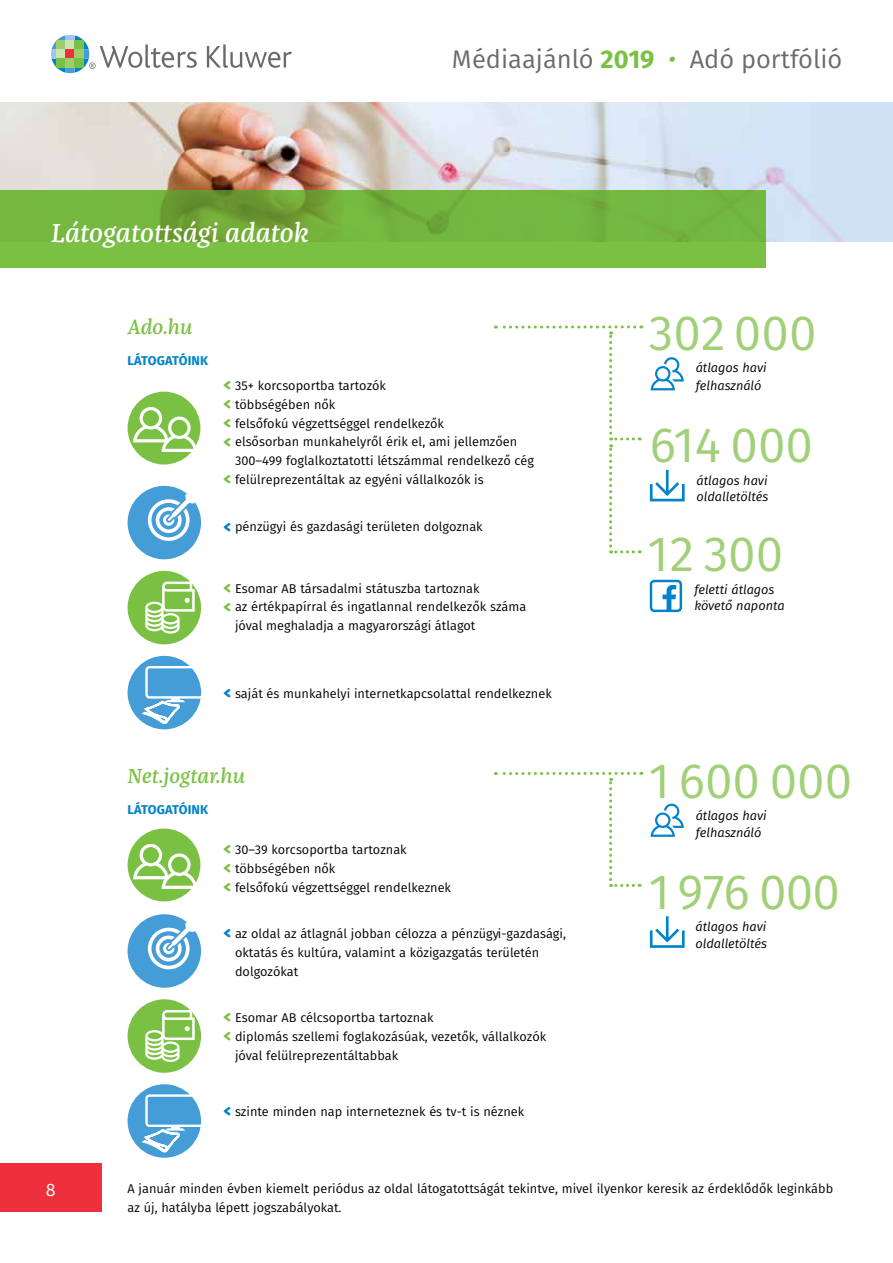
<style>
.page{position:relative;width:893px;height:1263px;background:#fff}
.page>*{position:absolute;margin:0;border:0;box-sizing:border-box;transform-origin:0 0}
.t1{font:49.5px "Fira Sans";color:#a1d078}
.t2{font:italic 500 27px "Franziska Pro";color:#fff}
.t3{font:25.5px "Fira Sans";color:#696a6d}
.t4{font:italic 500 21px "Franziska Pro";color:#7ac143}
.t5{font:18px "Fira Sans";color:#fff}
.t6{font:12.75px/18.8px "Fira Sans";color:#000}
.t7{font:italic 12.75px/16.5px "Fira Sans";color:#000}
.t8{font:700 12.75px "Fira Sans";letter-spacing:.01em;color:#0083ca}
.s1{font-weight:700;color:#7ac143}
.s2{font-style:italic;color:#7ac143}
.s3{font-family:"Mametosca 026";font-size:15px;color:#7ac143}
.s4{font-family:"Mametosca 026";font-size:15px;color:#0083ca}
</style>
<div class="page">
<svg style="left:207px;top:44px;width:85px;height:24px"></svg>
<svg style="left:51px;top:35px;width:146px;height:38px"></svg>
<div style="left:0;top:1163px;width:102px;height:49px;background:#ee303c"></div>
<img style="left:0;top:102px;width:893px;height:139px">
<svg style="left:0;top:190px;width:765px;height:78px;background:#74b63f"></svg>
<svg style="left:662px;top:585px;width:14px;height:24px"></svg>
<div style="left:650px;top:580px;width:32px;height:32px;border:2px solid #0083ca;border-radius:3px"></div>
<svg style="left:650px;top:470px;width:35px;height:31px"></svg>
<svg style="left:495px;top:325px;width:147px;height:228px"></svg>
<svg style="left:651px;top:357px;width:33px;height:33px"></svg>
<svg style="left:650px;top:916px;width:35px;height:32px"></svg>
<svg style="left:495px;top:772px;width:147px;height:115px"></svg>
<svg style="left:651px;top:804px;width:33px;height:33px"></svg>
<div style="left:128px;top:392px;width:72px;height:72px;background:#7ac143;border-radius:50%"></div>
<svg style="left:133px;top:407px;width:64px;height:45px"></svg>
<div style="left:128px;top:828px;width:72px;height:73px;background:#7ac143;border-radius:50%"></div>
<svg style="left:133px;top:844px;width:64px;height:45px"></svg>
<div style="left:128px;top:571px;width:73px;height:73px;background:#7ac143;border-radius:50%"></div>
<svg style="left:145px;top:582px;width:50px;height:52px"></svg>
<div style="left:128px;top:999px;width:73px;height:74px;background:#7ac143;border-radius:50%"></div>
<svg style="left:145px;top:1010px;width:50px;height:52px"></svg>
<div style="left:128px;top:486px;width:73px;height:73px;background:#459dd7;border-radius:50%"></div>
<svg style="left:148px;top:488px;width:52px;height:53px"></svg>
<div style="left:128px;top:914px;width:73px;height:74px;background:#459dd7;border-radius:50%"></div>
<svg style="left:148px;top:917px;width:52px;height:52px"></svg>
<div style="left:128px;top:656px;width:73px;height:73px;background:#459dd7;border-radius:50%"></div>
<div style="left:145px;top:666px;width:59px;height:33px;border:2px solid #fff;border-radius:3px"></div>
<svg style="left:139px;top:698px;width:47px;height:29px"></svg>
<div style="left:128px;top:1084px;width:73px;height:74px;background:#459dd7;border-radius:50%"></div>
<div style="left:145px;top:1094px;width:59px;height:33px;border:2px solid #fff;border-radius:3px"></div>
<svg style="left:139px;top:1126px;width:47px;height:29px"></svg>
<h2 class="t2" style="left:51px;top:216px;width:259px">Látogatottsági adatok</h2>
<h3 class="t3" style="left:452px;top:40px;width:392px">Médiaajánló <span class="s1">2019</span> <span class="s2">•</span> Adó portfólió</h3>
<h3 class="t5" style="left:46px;top:1176px;width:11px">8</h3>
<h3 class="t4" style="left:128px;top:314px;width:66px">Ado.hu</h3>
<p class="t8" style="left:128px;top:350px;width:82px">LÁTOGATÓINK</p>
<p class="t6" style="left:224px;top:376px;width:164px"><span class="s3">&lt;</span> 35+ korcsoportba tartozók</p>
<p class="t6" style="left:224px;top:395px;width:113px"><span class="s3">&lt;</span> többségében nők</p>
<p class="t6" style="left:224px;top:414px;width:222px"><span class="s3">&lt;</span> felsőfokú végzettséggel rendelkezők</p>
<p class="t6" style="left:224px;top:432px;width:295px"><span class="s3">&lt;</span> elsősorban munkahelyről érik el, ami jellemzően</p>
<p class="t6" style="left:235px;top:451px;width:300px">300–499 foglalkoztatotti létszámmal rendelkező cég</p>
<p class="t6" style="left:224px;top:470px;width:262px"><span class="s3">&lt;</span> felülreprezentáltak az egyéni vállalkozók is</p>
<p class="t6" style="left:224px;top:517px;width:261px"><span class="s4">&lt;</span> pénzügyi és gazdasági területen dolgoznak</p>
<p class="t6" style="left:224px;top:579px;width:257px"><span class="s3">&lt;</span> Esomar AB társadalmi státuszba tartoznak</p>
<p class="t6" style="left:224px;top:597px;width:304px"><span class="s3">&lt;</span> az értékpapírral és ingatlannal rendelkezők száma</p>
<p class="t6" style="left:235px;top:616px;width:242px">jóval meghaladja a magyarországi átlagot</p>
<p class="t6" style="left:224px;top:684px;width:330px"><span class="s4">&lt;</span> saját és munkahelyi internetkapcsolattal rendelkeznek</p>
<h3 class="t4" style="left:128px;top:763px;width:119px">Net.jogtar.hu</h3>
<p class="t8" style="left:128px;top:799px;width:82px">LÁTOGATÓINK</p>
<p class="t6" style="left:224px;top:840px;width:229px"><span class="s3">&lt;</span> 30–39 korcsoportba tartoznak<br><span class="s3">&lt;</span> többségében nők<br><span class="s3">&lt;</span> felsőfokú végzettséggel rendelkeznek</p>
<p class="t6" style="left:235px;top:924px;width:333px;text-indent:-11px"><span class="s4">&lt;</span> az oldal az átlagnál jobban célozza a pénzügyi-gazdasági, oktatás és kultúra, valamint a közigazgatás területén dolgozókat</p>
<p class="t6" style="left:224px;top:1008px;width:211px"><span class="s3">&lt;</span> Esomar AB célcsoportba tartoznak</p>
<p class="t6" style="left:224px;top:1027px;width:324px"><span class="s3">&lt;</span> diplomás szellemi foglakozásúak, vezetők, vállalkozók</p>
<p class="t6" style="left:235px;top:1045px;width:165px">jóval felülreprezentáltabbak</p>
<p class="t6" style="left:224px;top:1102px;width:302px"><span class="s4">&lt;</span> szinte minden nap interneteznek és tv-t is néznek</p>
<h1 class="t1" style="left:649px;top:295px;width:169px">302 000</h1>
<p class="t7" style="left:696px;top:358px;width:73px;line-height:18px">átlagos havi felhasználó</p>
<h1 class="t1" style="left:650px;top:408px;width:165px">614 000</h1>
<p class="t7" style="left:696px;top:472px;width:73px">átlagos havi oldalletöltés</p>
<h1 class="t1" style="left:648px;top:517px;width:137px">12 300</h1>
<p class="t7" style="left:694px;top:581px;width:92px">feletti átlagos követő naponta</p>
<h1 class="t1" style="left:649px;top:743px;width:205px">1 600 000</h1>
<p class="t7" style="left:696px;top:807px;width:73px">átlagos havi felhasználó</p>
<h1 class="t1" style="left:649px;top:855px;width:193px">1 976 000</h1>
<p class="t7" style="left:695px;top:918px;width:73px">átlagos havi oldalletöltés</p>
<p class="t6" style="left:128px;top:1179px;width:707px">A január minden évben kiemelt periódus az oldal látogatottságát tekintve, mivel ilyenkor keresik az érdeklődők leginkább az új, hatályba lépett jogszabályokat.</p>
</div>
